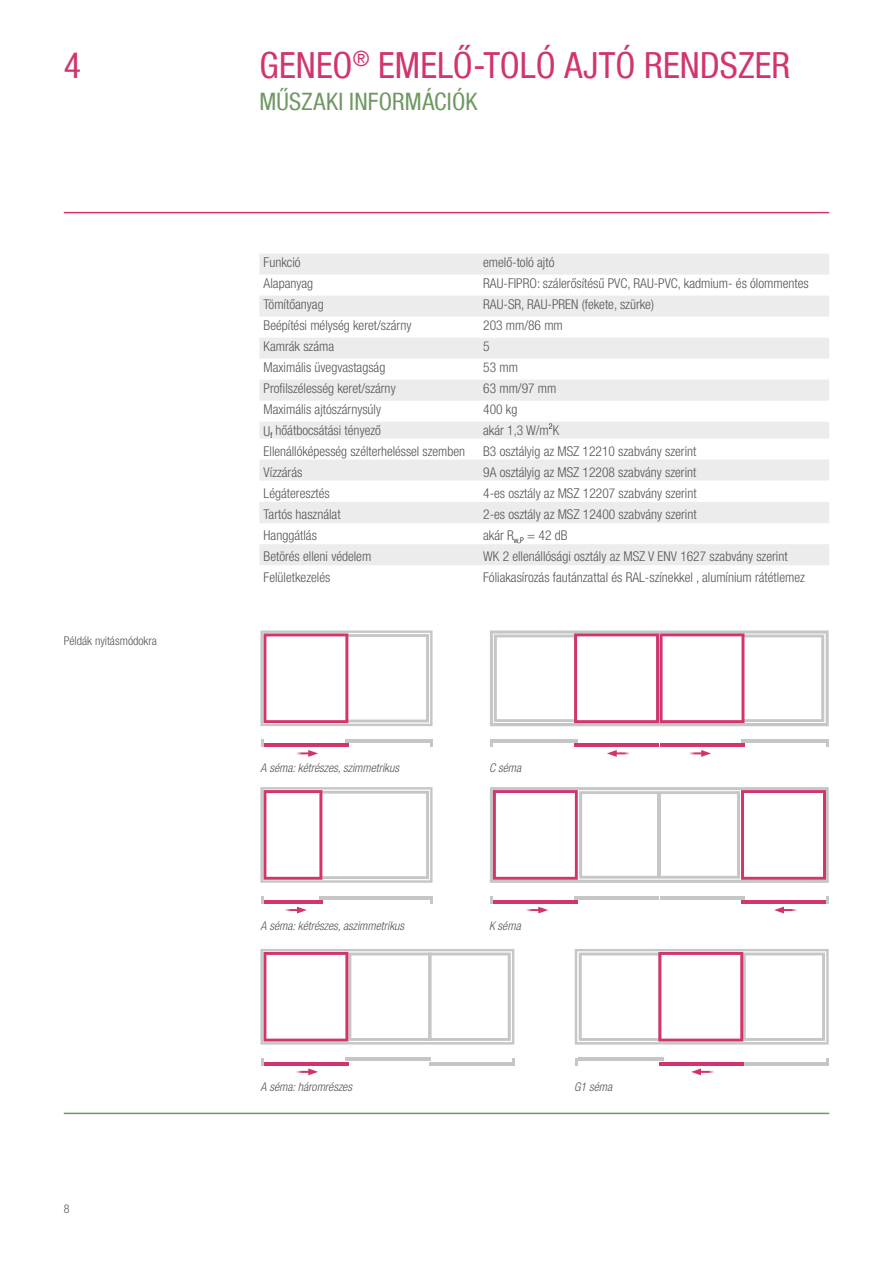
<style>
.page{position:relative;width:893px;height:1263px;background:#fff}
.page>*{position:absolute;margin:0;border:0;box-sizing:border-box;transform-origin:0 0}
.t1{font:condensed 36px "Helvetica Neue LT Com";color:#d1346e}
.t2{font:condensed 24px "Helvetica Neue LT Com";letter-spacing:.01em;color:#6e9861}
.t3{font:300 condensed 13.5px "Helvetica Neue LT Com";color:#565656}
.t4{font:italic 300 condensed 12px "Helvetica Neue LT Com";color:#565656}
.t5{font:300 condensed 12px "Helvetica Neue LT Com";color:#565656}
</style>
<div class="page">
<hr style="left:64px;top:212px;width:765px;height:1px;background:#d1346e">
<hr style="left:64px;top:1113px;width:765px;height:1px;background:#6e9861">
<svg style="left:259px;top:254px;width:570px;height:311px;fill:#ececed"></svg>
<svg style="left:260px;top:630px;width:173px;height:96px"></svg>
<svg style="left:261px;top:739px;width:2px;height:8px"></svg>
<svg style="left:431px;top:739px;width:2px;height:8px"></svg>
<hr style="left:345px;top:739px;width:85px;height:3px;background:#c5c6c6">
<svg style="left:826px;top:739px;width:3px;height:8px"></svg>
<hr style="left:660px;top:744px;width:84px;height:3px;background:#d1346e">
<hr style="left:741px;top:739px;width:85px;height:3px;background:#c5c6c6">
<svg style="left:490px;top:739px;width:2px;height:8px"></svg>
<hr style="left:574px;top:744px;width:85px;height:3px;background:#d1346e">
<hr style="left:493px;top:739px;width:85px;height:3px;background:#c5c6c6">
<svg style="left:490px;top:630px;width:339px;height:96px"></svg>
<hr style="left:264px;top:744px;width:85px;height:3px;background:#d1346e">
<svg style="left:296px;top:750px;width:22px;height:7px"></svg>
<svg style="left:260px;top:949px;width:254px;height:95px"></svg>
<svg style="left:261px;top:1058px;width:2px;height:7px"></svg>
<hr style="left:345px;top:1058px;width:86px;height:3px;background:#c5c6c6">
<svg style="left:512px;top:1058px;width:2px;height:7px"></svg>
<hr style="left:429px;top:1062px;width:82px;height:3px;background:#c5c6c6">
<hr style="left:264px;top:1062px;width:85px;height:3px;background:#d1346e">
<svg style="left:296px;top:1068px;width:22px;height:7px"></svg>
<svg style="left:575px;top:1058px;width:3px;height:7px"></svg>
<hr style="left:578px;top:1058px;width:86px;height:3px;background:#c5c6c6">
<svg style="left:826px;top:1058px;width:3px;height:7px"></svg>
<hr style="left:743px;top:1062px;width:83px;height:3px;background:#c5c6c6">
<hr style="left:659px;top:1062px;width:85px;height:3px;background:#d1346e">
<svg style="left:691px;top:1068px;width:23px;height:7px"></svg>
<svg style="left:689px;top:750px;width:22px;height:7px"></svg>
<svg style="left:607px;top:750px;width:23px;height:7px"></svg>
<svg style="left:260px;top:787px;width:173px;height:96px"></svg>
<svg style="left:261px;top:896px;width:2px;height:7px"></svg>
<svg style="left:431px;top:896px;width:2px;height:7px"></svg>
<hr style="left:319px;top:896px;width:111px;height:3px;background:#c5c6c6">
<svg style="left:826px;top:896px;width:3px;height:7px"></svg>
<svg style="left:490px;top:896px;width:2px;height:7px"></svg>
<hr style="left:660px;top:896px;width:84px;height:3px;background:#c5c6c6">
<hr style="left:574px;top:896px;width:85px;height:3px;background:#c5c6c6">
<hr style="left:741px;top:900px;width:85px;height:3px;background:#d1346e">
<hr style="left:493px;top:900px;width:85px;height:3px;background:#d1346e">
<svg style="left:490px;top:787px;width:339px;height:96px"></svg>
<hr style="left:264px;top:900px;width:59px;height:3px;background:#d1346e">
<svg style="left:285px;top:907px;width:22px;height:6px"></svg>
<svg style="left:526px;top:907px;width:22px;height:6px"></svg>
<svg style="left:774px;top:907px;width:23px;height:6px"></svg>
<svg style="left:575px;top:949px;width:254px;height:95px"></svg>
<hr style="left:658px;top:793px;width:3px;height:84px;background:#c5c6c6">
<h1 class="t1" style="left:64px;top:44px;width:64px">4 GENEO</h1>
<h1 class="t1" style="left:353px;top:44px;width:439px"><sup>®</sup> EMELŐ-TOLÓ AJTÓ RENDSZER</h1>
<h2 class="t2" style="left:259px;top:87px;width:218px">MŰSZAKI INFORMÁCIÓK</h2>
<p class="t5" style="left:64px;top:634px;width:95px">Példák nyitásmódokra</p>
<p class="t5" style="left:64px;top:1201px;width:7px">8</p>
<p class="t3" style="left:264px;top:255px;width:38px">Funkció</p>
<p class="t3" style="left:483px;top:255px;width:73px">emelő-toló ajtó</p>
<p class="t3" style="left:264px;top:276px;width:51px">Alapanyag</p>
<p class="t3" style="left:483px;top:276px;width:327px">RAU-FIPRO: szálerősítésű PVC, RAU-PVC, kadmium- és ólommentes</p>
<p class="t3" style="left:264px;top:297px;width:62px">Tömítőanyag</p>
<p class="t3" style="left:483px;top:297px;width:172px">RAU-SR, RAU-PREN (fekete, szürke)</p>
<p class="t3" style="left:264px;top:318px;width:149px">Beépítési mélység keret/szárny</p>
<p class="t3" style="left:483px;top:318px;width:81px">203 mm/86 mm</p>
<p class="t3" style="left:264px;top:339px;width:72px">Kamrák száma</p>
<p class="t3" style="left:483px;top:339px;width:8px">5</p>
<p class="t3" style="left:264px;top:360px;width:123px">Maximális üvegvastagság</p>
<p class="t3" style="left:483px;top:360px;width:36px">53 mm</p>
<p class="t3" style="left:264px;top:381px;width:134px">Profilszélesség keret/szárny</p>
<p class="t3" style="left:483px;top:381px;width:75px">63 mm/97 mm</p>
<p class="t3" style="left:264px;top:402px;width:119px">Maximális ajtószárnysúly</p>
<p class="t3" style="left:483px;top:402px;width:36px">400 kg</p>
<p class="t3" style="left:264px;top:423px;width:119px">U<sub>f</sub> hőátbocsátási tényező</p>
<p class="t3" style="left:483px;top:423px;width:77px">akár 1,3 W/m<sup>2</sup>K</p>
<p class="t3" style="left:264px;top:444px;width:203px">Ellenállóképesség szélterheléssel szemben</p>
<p class="t3" style="left:483px;top:444px;width:215px">B3 osztályig az MSZ 12210 szabvány szerint</p>
<p class="t3" style="left:264px;top:465px;width:40px">Vízzárás</p>
<p class="t3" style="left:483px;top:465px;width:215px">9A osztályig az MSZ 12208 szabvány szerint</p>
<p class="t3" style="left:264px;top:486px;width:68px">Légáteresztés</p>
<p class="t3" style="left:483px;top:486px;width:215px">4-es osztály az MSZ 12207 szabvány szerint</p>
<p class="t3" style="left:264px;top:507px;width:79px">Tartós használat</p>
<p class="t3" style="left:483px;top:507px;width:215px">2-es osztály az MSZ 12400 szabvány szerint</p>
<p class="t3" style="left:264px;top:528px;width:55px">Hanggátlás</p>
<p class="t3" style="left:483px;top:528px;width:86px">akár R<sub>w,P</sub> = 42 dB</p>
<p class="t3" style="left:264px;top:549px;width:109px">Betörés elleni védelem</p>
<p class="t3" style="left:483px;top:549px;width:306px">WK 2 ellenállósági osztály az MSZ V ENV 1627 szabvány szerint</p>
<p class="t3" style="left:264px;top:570px;width:68px">Felületkezelés</p>
<p class="t3" style="left:483px;top:570px;width:323px">Fóliakasírozás fautánzattal és RAL-színekkel , alumínium rátétlemez</p>
<p class="t4" style="left:260px;top:760px;width:140px">A séma: kétrészes, szimmetrikus</p>
<p class="t4" style="left:489px;top:760px;width:34px">C séma</p>
<p class="t4" style="left:260px;top:919px;width:145px">A séma: kétrészes, aszimmetrikus</p>
<p class="t4" style="left:489px;top:919px;width:33px">K séma</p>
<p class="t4" style="left:260px;top:1079px;width:93px">A séma: háromrészes</p>
<p class="t4" style="left:574px;top:1079px;width:40px">G1 séma</p>
</div>
